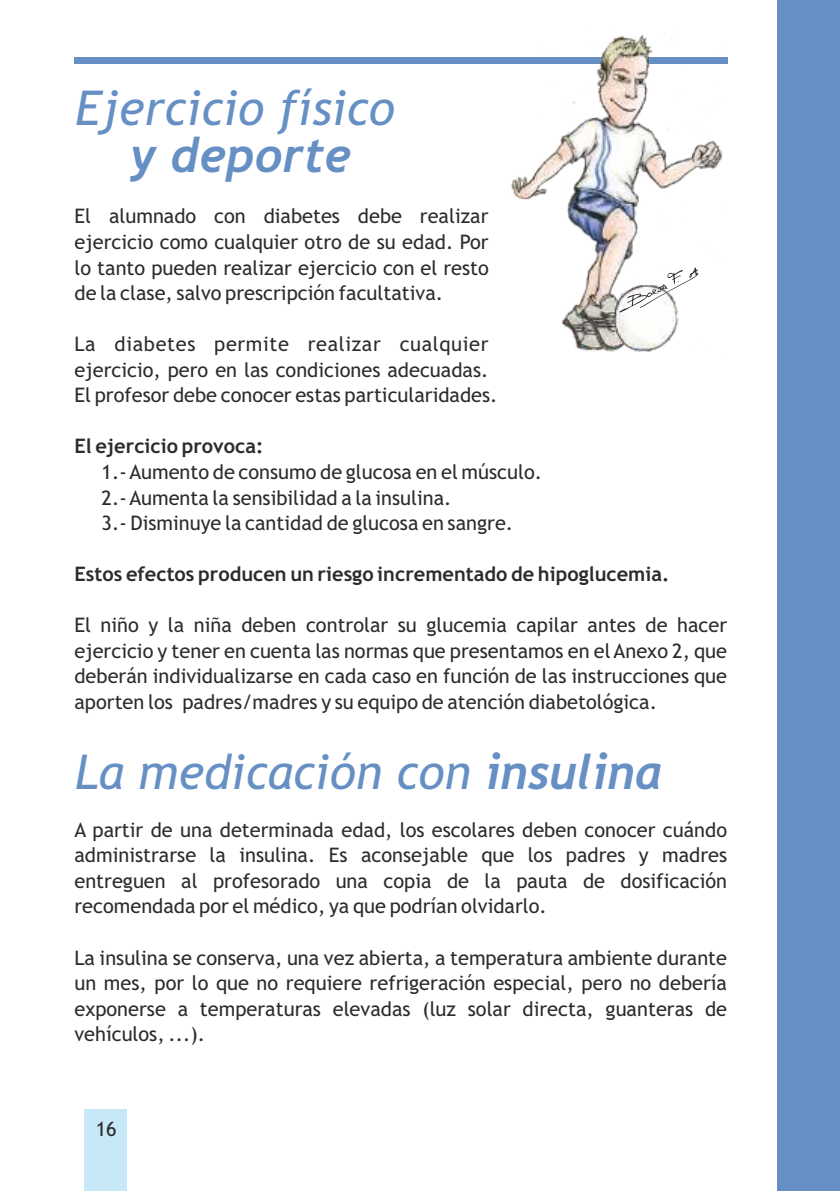
<style>
.page{position:relative;width:840px;height:1191px;background:#fff}
.page>*{position:absolute;margin:0;border:0;box-sizing:border-box;transform-origin:0 0}
.t1{font:italic 48px "Trebuchet MS";color:#668fc4}
.t2{font:italic 700 48px "Trebuchet";color:#668fc4}
.t3{font:20px/25.6px "Trebuchet MS";color:#2e2b2e;text-align:justify}
.t4{font:700 20px "Trebuchet MS";color:#2e2b2e}
.s1{font-family:"Trebuchet";font-weight:700}
</style>
<div class="page">
<div style="left:84px;top:1109px;width:43px;height:82px;background:#c7e8f7"></div>
<div style="left:776px;top:0;width:63px;height:1191px;background:#668fc4"></div>
<div style="left:74px;top:58px;width:652px;height:6px;background:#668fc4"></div>
<img style="left:502px;top:34px;width:224px;height:318px">
<svg style="left:618px;top:267px;width:79px;height:45px"></svg>
<h1 class="t1" style="left:75px;top:89px;width:321px">Ejercicio físico</h1>
<h1 class="t2" style="left:129px;top:136px;width:223px">y deporte</h1>
<p class="t3" style="left:74px;top:205px;width:415px">El alumnado con diabetes debe realizar ejercicio como cualquier otro de su edad. Por lo tanto pueden realizar ejercicio con el resto de la clase, salvo prescripción facultativa.</p>
<p class="t3" style="left:74px;top:333px;width:424px;text-align:left">La diabetes permite realizar cualquier ejercicio, pero en las condiciones adecuadas.<br>El profesor debe conocer estas particularidades.</p>
<p class="t4" style="left:74px;top:439px;width:190px">El ejercicio provoca:</p>
<p class="t3" style="left:101px;top:461px;width:442px;text-align:left">1.- Aumento de consumo de glucosa en el músculo.<br>2.- Aumenta la sensibilidad a la insulina.<br>3.- Disminuye la cantidad de glucosa en sangre.</p>
<p class="t4" style="left:74px;top:566px;width:596px">Estos efectos producen un riesgo incrementado de hipoglucemia.</p>
<p class="t3" style="left:74px;top:614px;width:653px">El niño y la niña deben controlar su glucemia capilar antes de hacer ejercicio y tener en cuenta las normas que presentamos en el Anexo 2, que deberán individualizarse en cada caso en función de las instrucciones que aporten los padres/madres y su equipo de atención diabetológica.</p>
<h1 class="t1" style="left:74px;top:753px;width:590px">La medicación con <span class="s1">insulina</span></h1>
<p class="t3" style="left:74px;top:818px;width:653px">A partir de una determinada edad, los escolares deben conocer cuándo administrarse la insulina. Es aconsejable que los padres y madres entreguen al profesorado una copia de la pauta de dosificación recomendada por el médico, ya que podrían olvidarlo.</p>
<p class="t3" style="left:74px;top:946px;width:653px">La insulina se conserva, una vez abierta, a temperatura ambiente durante un mes, por lo que no requiere refrigeración especial, pero no debería exponerse a temperaturas elevadas (luz solar directa, guanteras de vehículos, ...).</p>
<p class="t3" style="left:96px;top:1118px;width:22px">16</p>
</div>
